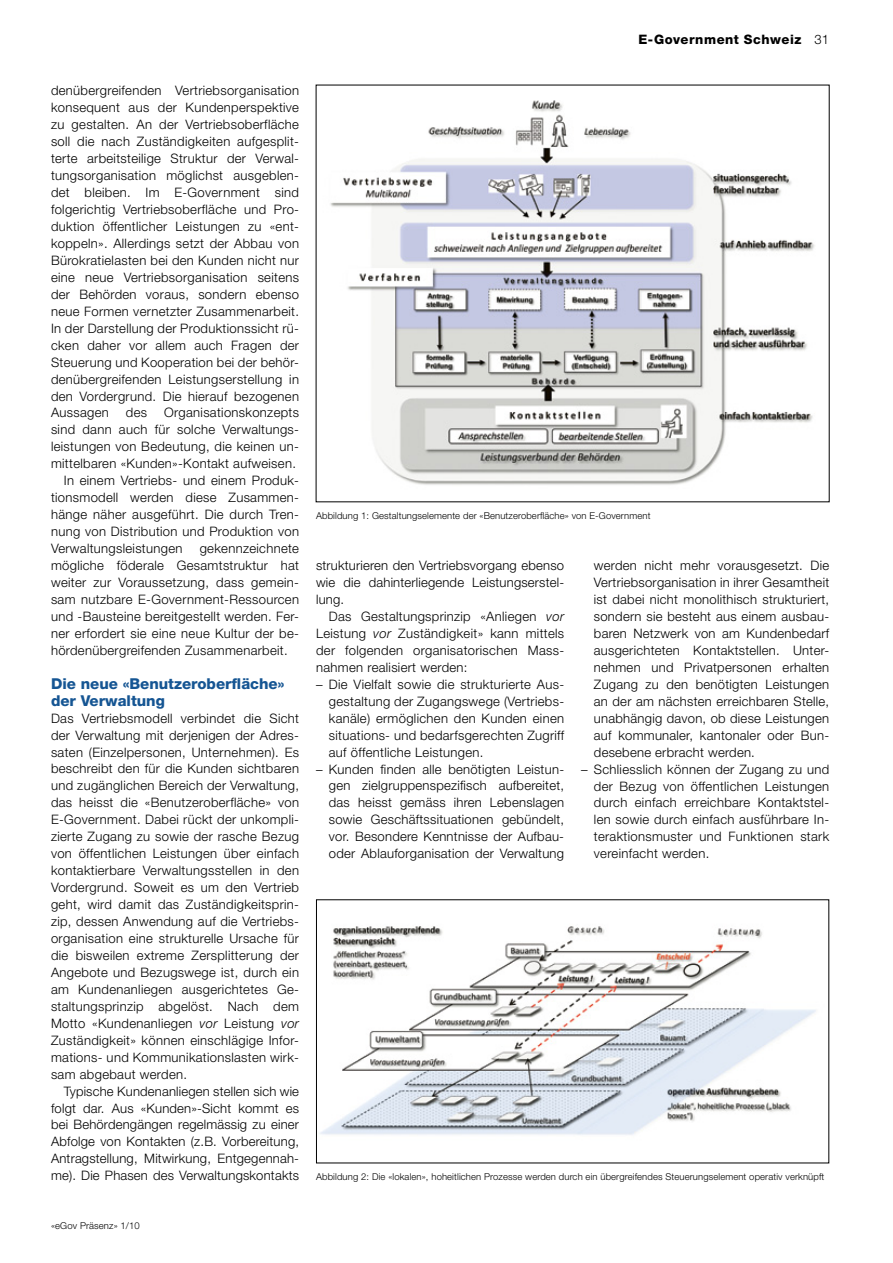
<style>
.page{position:relative;width:893px;height:1263px;background:#fff}
.page>*{position:absolute;margin:0;border:0;box-sizing:border-box;transform-origin:0 0}
.t1{font:800 15px/17px "Helvetica Neue";color:#155593}
.t2{font:300 13.05px/17px "Helvetica Neue";letter-spacing:.025em;color:#000;text-align:justify}
.t3{font:800 13.05px "Helvetica Neue";letter-spacing:.04em;color:#000}
.t4{font:300 9.45px "Helvetica Neue";letter-spacing:.015em;color:#000}
.s1{font-weight:300}
.s2{font-style:italic}
</style>
<div class="page">
<img style="left:330px;top:100px;width:485px;height:385px">
<img style="left:320px;top:926px;width:496px;height:209px">
<p class="t3" style="left:638px;top:32px;width:192px">E-Government Schweiz <span class="s1">31</span></p>
<p class="t2" style="left:51px;top:82px;width:250px">denübergreifenden Vertriebsorganisation konsequent aus der Kundenperspektive zu gestalten. An der Vertriebsoberfläche soll die nach Zuständigkeiten aufgesplit&shy;terte arbeitsteilige Struktur der Verwal&shy;tungsorganisation möglichst ausgeblen&shy;det bleiben. Im E-Government sind folgerichtig Vertriebsoberfläche und Pro&shy;duktion öffentlicher Leistungen zu «ent&shy;koppeln». Allerdings setzt der Abbau von Bürokratielasten bei den Kunden nicht nur eine neue Vertriebsorganisation seitens der Behörden voraus, sondern ebenso neue Formen vernetzter Zusammenarbeit.<br>In der Darstellung der Produktionssicht rü&shy;cken daher vor allem auch Fragen der Steuerung und Kooperation bei der behör&shy;denübergreifenden Leistungserstellung in den Vordergrund. Die hierauf bezogenen Aussagen</p>
<p class="t2" style="left:126px;top:404px;width:23px">des</p>
<p class="t2" style="left:164px;top:404px;width:136px">Organisationskonzepts</p>
<p class="t2" style="left:51px;top:421px;width:250px">sind dann auch für solche Verwaltungs-</p>
<p class="t2" style="left:51px;top:438px;width:250px">leistungen von Bedeutung, die keinen un-</p>
<p class="t2" style="left:51px;top:455px;width:246px">mittelbaren «Kunden»-Kontakt aufweisen.</p>
<p class="t2" style="left:64px;top:472px;width:235px">In einem Vertriebs- und einem Produk-</p>
<p class="t2" style="left:51px;top:489px;width:248px">tionsmodell werden diese Zusammen-</p>
<p class="t2" style="left:51px;top:506px;width:250px">hänge näher ausgeführt. Die durch Tren-</p>
<p class="t2" style="left:51px;top:523px;width:250px">nung von Distribution und Produktion von</p>
<p class="t2" style="left:51px;top:540px;width:133px">Verwaltungsleistungen</p>
<p class="t2" style="left:51px;top:540px;width:250px;text-indent:149px">gekennzeichnete mögliche föderale Gesamtstruktur hat weiter zur Voraussetzung, dass gemein&shy;sam nutzbare E-Government-Ressourcen und -Bausteine bereitgestellt werden. Fer&shy;ner erfordert sie eine neue Kultur der be&shy;hördenübergreifenden Zusammenarbeit.</p>
<p class="t1" style="left:51px;top:675px;width:235px">Die neue «Benutzeroberfläche» der Verwaltung</p>
<p class="t2" style="left:51px;top:709px;width:250px;text-align:left">Das Vertriebsmodell verbindet die Sicht der Verwaltung mit derjenigen der Adres&shy;saten (Einzelpersonen, Unternehmen). Es beschreibt den für die Kunden sichtbaren und zugänglichen Bereich der Verwaltung, das heisst die «Benutzeroberfläche» von E-Government. Dabei rückt der unkompli&shy;zierte Zugang zu sowie der rasche Bezug von öffentlichen Leistungen über einfach kontaktierbare Verwaltungsstellen in den Vordergrund. Soweit es um den Vertrieb geht, wird damit das Zuständigkeitsprin&shy;zip, dessen Anwendung auf die Vertriebs&shy;organisation eine strukturelle Ursache für die bisweilen extreme Zersplitterung der Angebote und Bezugswege ist, durch ein am Kundenanliegen ausgerichtetes Ge&shy;staltungsprinzip abgelöst. Nach dem Motto «Kundenanliegen <span class="s2">vor</span> Leistung <span class="s2">vor </span>Zuständigkeit» können einschlägige Infor&shy;mations- und Kommunikationslasten wirk&shy;sam abgebaut werden.</p>
<p class="t2" style="left:51px;top:1082px;width:250px;text-indent:13px">Typische Kundenanliegen stellen sich wie folgt dar. Aus «Kunden»-Sicht kommt es bei Behördengängen regelmässig zu einer Abfolge von Kontakten (z.B. Vorbereitung, Antragstellung, Mitwirkung, Entgegennah&shy;me). Die Phasen des Verwaltungskontakts</p>
<p class="t4" style="left:51px;top:1219px;width:90px">«eGov Präsenz» 1/10</p>
<p class="t4" style="left:316px;top:510px;width:336px">Abbildung 1: Gestaltungselemente der «Benutzeroberfläche» von E-Government</p>
<p class="t2" style="left:316px;top:557px;width:250px">strukturieren den Vertriebsvorgang ebenso wie die dahinterliegende Leistungserstel&shy;lung.</p>
<p class="t2" style="left:316px;top:607px;width:250px;text-indent:13px">Das Gestaltungsprinzip «Anliegen <span class="s2">vor </span>Leistung <span class="s2">vor</span> Zuständigkeit» kann mittels der folgenden organisatorischen Mass&shy;nahmen realisiert werden:</p>
<p class="t2" style="left:329px;top:675px;width:237px;text-indent:-13px">– Die Vielfalt sowie die strukturierte Aus&shy;gestaltung der Zugangswege (Vertriebs&shy;kanäle) ermöglichen den Kunden einen situations- und bedarfsgerechten Zugriff auf öffentliche Leistungen.</p>
<p class="t2" style="left:329px;top:760px;width:237px;text-indent:-13px">– Kunden finden alle benötigten Leistun&shy;gen zielgruppenspezifisch aufbereitet, das heisst gemäss ihren Lebenslagen sowie Geschäftssituationen gebündelt, vor. Besondere Kenntnisse der Aufbau&shy;oder Ablauforganisation der Verwaltung</p>
<p class="t2" style="left:594px;top:557px;width:237px">werden nicht mehr vorausgesetzt. Die Vertriebsorganisation in ihrer Gesamtheit ist dabei nicht monolithisch strukturiert, sondern sie besteht aus einem ausbau&shy;baren Netzwerk von am Kundenbedarf ausgerichteten Kontaktstellen. Unter&shy;nehmen und Privatpersonen erhalten Zugang zu den benötigten Leistungen an der am nächsten erreichbaren Stelle, unabhängig davon, ob diese Leistungen auf kommunaler, kantonaler oder Bun&shy;desebene erbracht werden.</p>
<p class="t2" style="left:594px;top:760px;width:237px;text-indent:-13px">– Schliesslich können der Zugang zu und der Bezug von öffentlichen Leistungen durch einfach erreichbare Kontaktstel&shy;len sowie durch einfach ausführbare In&shy;teraktionsmuster und Funktionen stark vereinfacht werden.</p>
<p class="t4" style="left:316px;top:1171px;width:510px">Abbildung 2: Die «lokalen», hoheitlichen Prozesse werden durch ein übergreifendes Steuerungselement operativ verknüpft</p>
</div>
